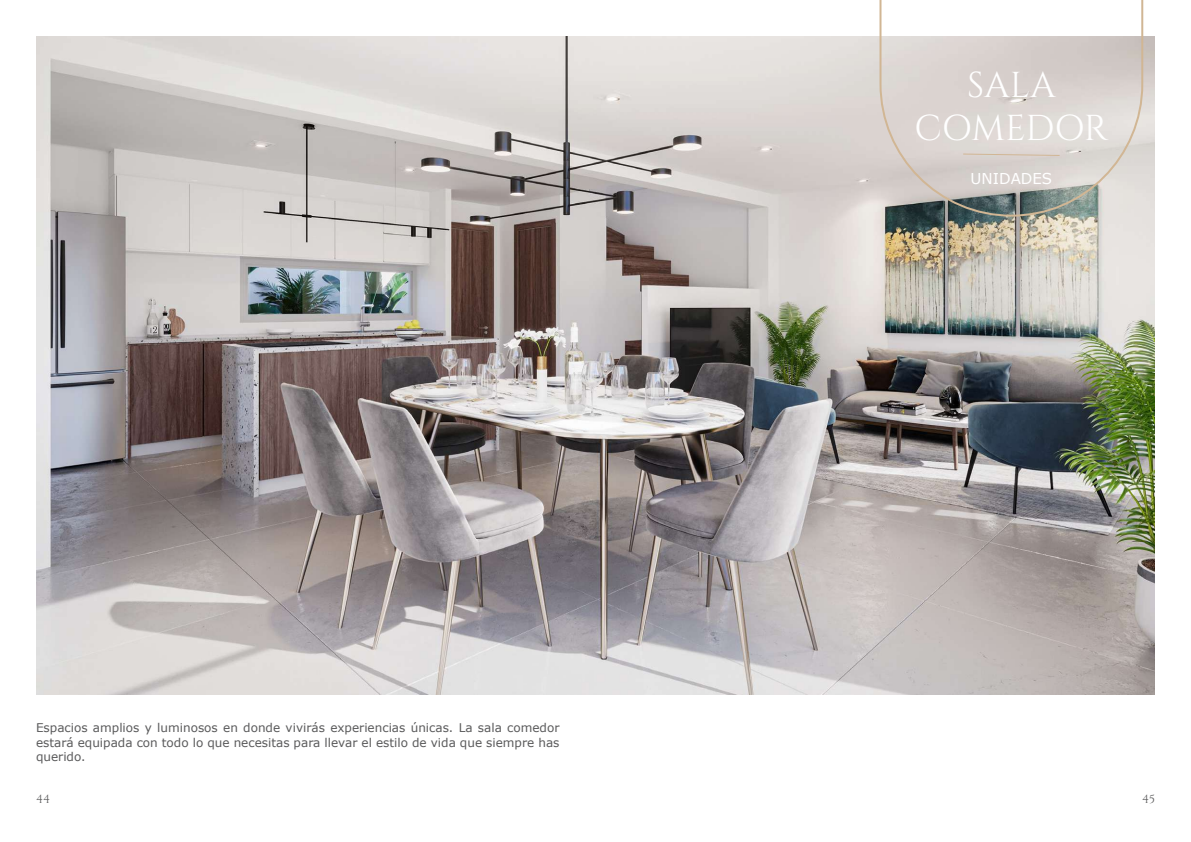
<style>
.page{position:relative;width:1191px;height:842px;background:#fff}
.page>*{position:absolute;margin:0;border:0;box-sizing:border-box;transform-origin:0 0}
.t1{font:36px/43.2px "Cinzel";color:#fff;text-align:center}
.t2{font:15px "Verdana";color:#fff}
.t3{font:12px/14.4px "Verdana";color:#5a5a5b;text-align:justify}
.t4{font:12px "Cinzel";color:#5a5a5b}
</style>
<div class="page">
<img style="left:36px;top:36px;width:1119px;height:659px">
<svg style="left:878px;top:0;width:266px;height:218px"></svg>
<svg style="left:962px;top:153px;width:98px;height:3px"></svg>
<p class="t3" style="left:36px;top:721px;width:525px">Espacios amplios y luminosos en donde vivirás experiencias únicas. La sala comedor estará equipada con todo lo que necesitas para llevar el estilo de vida que siempre has querido.</p>
<h1 class="t1" style="left:914px;top:65px;width:195px">SALA<br>COMEDOR</h1>
<p class="t2" style="left:970px;top:169px;width:83px">UNIDADES</p>
<p class="t4" style="left:36px;top:792px;width:15px">44</p>
<p class="t4" style="left:1142px;top:792px;width:14px">45</p>
</div>
